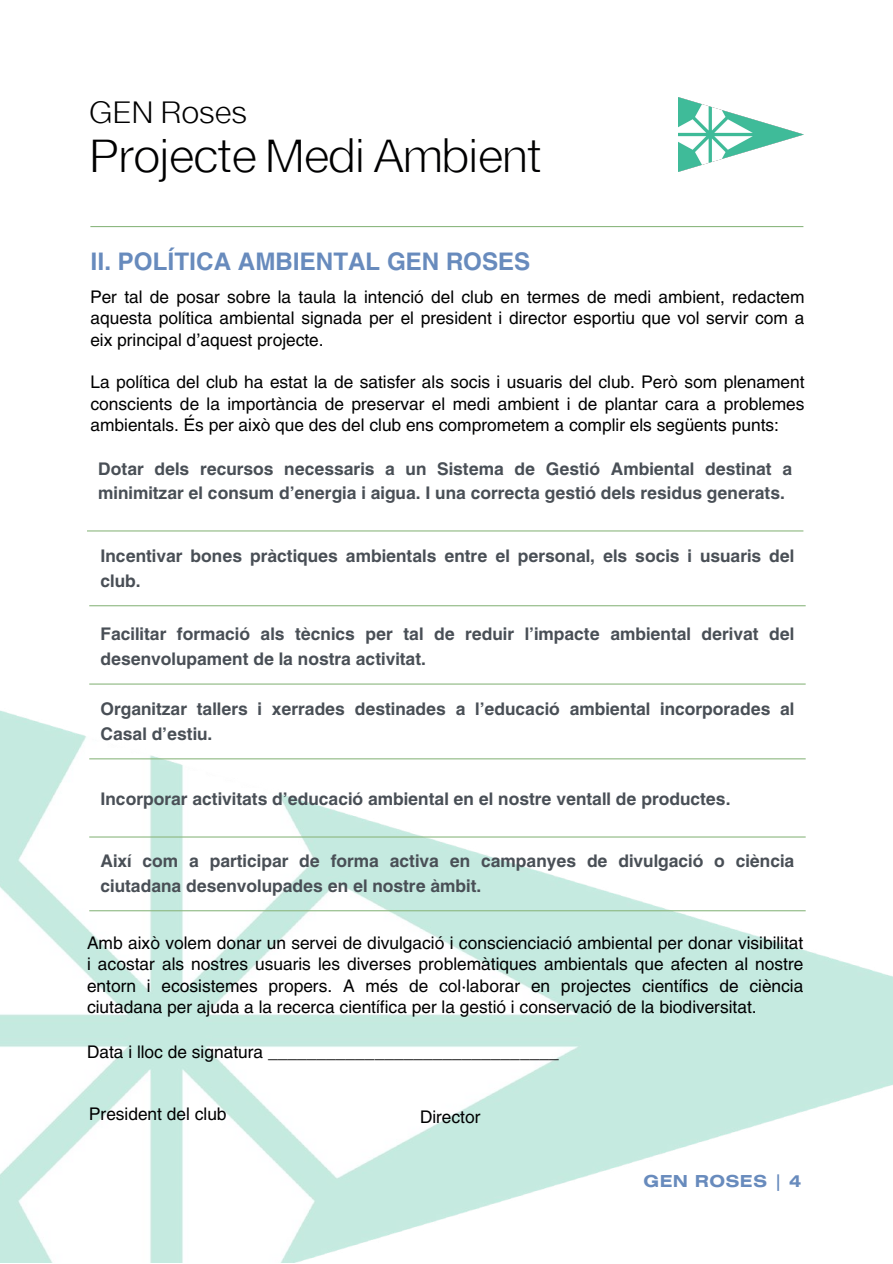
<style>
.page{position:relative;width:893px;height:1264px;background:#fff}
.page>*{position:absolute;margin:0;border:0;box-sizing:border-box;transform-origin:0 0}
.t1{font:300 45px "EFT New Letter";color:#000001}
.t2{font:300 30px "EFT New Letter";letter-spacing:.02em;color:#000001}
.t3{font:700 24px "Helios";color:#688bbd}
.t4{font:17.25px/21.3px "Helios";color:#000001;text-align:justify}
.t5{font:700 17.25px/24.8px "Helios";color:#494f56}
.t6{font:700 16.5px "Helios Ext";letter-spacing:.02em;color:#688bbd}
</style>
<div class="page">
<img style="left:0;top:683px;width:892px;height:579px">
<div style="left:630px;top:1168px;width:184px;height:29px;background:#fff"></div>
<hr style="left:90px;top:226px;width:713px;height:1px;background:#8db881">
<hr style="left:87px;top:530px;width:716px;height:1px;background:#8db881">
<hr style="left:89px;top:605px;width:716px;height:1px;background:#8db881">
<hr style="left:89px;top:683px;width:716px;height:1px;background:#8db881">
<hr style="left:89px;top:758px;width:716px;height:1px;background:#8db881">
<hr style="left:89px;top:836px;width:716px;height:1px;background:#8db881">
<hr style="left:89px;top:910px;width:716px;height:1px;background:#8db881">
<img style="left:678px;top:97px;width:125px;height:75px">
<h2 class="t2" style="left:89px;top:94px;width:159px">GEN Roses</h2>
<h1 class="t1" style="left:89px;top:129px;width:453px">Projecte Medi Ambient</h1>
<h3 class="t3" style="left:90px;top:246px;width:441px">II. POLÍTICA AMBIENTAL GEN ROSES</h3>
<p class="t4" style="left:90px;top:285px;width:715px">Per tal de posar sobre la taula la intenció del club en termes de medi ambient, redactem aquesta política ambiental signada per el president i director esportiu que vol servir com a eix principal d’aquest projecte.</p>
<p class="t4" style="left:90px;top:371px;width:715px">La política del club ha estat la de satisfer als socis i usuaris del club. Però som plenament conscients de la importància de preservar el medi ambient i de plantar cara a problemes ambientals. És per això que des del club ens comprometem a complir els següents punts:</p>
<p class="t5" style="left:98px;top:456px;width:695px">Dotar dels recursos necessaris a un Sistema de Gestió Ambiental destinat a minimitzar el consum d’energia i aigua. I una correcta gestió dels residus generats.</p>
<p class="t5" style="left:100px;top:543px;width:695px">Incentivar bones pràctiques ambientals entre el personal, els socis i usuaris del club.</p>
<p class="t5" style="left:100px;top:621px;width:695px">Facilitar formació als tècnics per tal de reduir l’impacte ambiental derivat del desenvolupament de la nostra activitat.</p>
<p class="t5" style="left:100px;top:696px;width:695px">Organitzar tallers i xerrades destinades a l’educació ambiental incorporades al<br>Casal d’estiu.</p>
<p class="t5" style="left:100px;top:786px;width:631px">Incorporar activitats d’educació ambiental en el nostre ventall de productes.</p>
<p class="t5" style="left:100px;top:848px;width:695px">Així com a participar de forma activa en campanyes de divulgació o ciència ciutadana desenvolupades en el nostre àmbit.</p>
<p class="t4" style="left:87px;top:931px;width:717px">Amb això volem donar un servei de divulgació i conscienciació ambiental per donar visibilitat i acostar als nostres usuaris les diverses problemàtiques ambientals que afecten al nostre entorn i ecosistemes propers. A més de col·laborar en projectes científics de ciència ciutadana per ajuda a la recerca científica per la gestió i conservació de la biodiversitat.</p>
<p class="t4" style="left:87px;top:1040px;width:473px">Data i lloc de signatura ______________________________</p>
<p class="t4" style="left:89px;top:1102px;width:139px">President del club</p>
<p class="t4" style="left:420px;top:1105px;width:62px">Director</p>
<p class="t6" style="left:643px;top:1175px;width:159px">GEN ROSES | 4</p>
</div>
